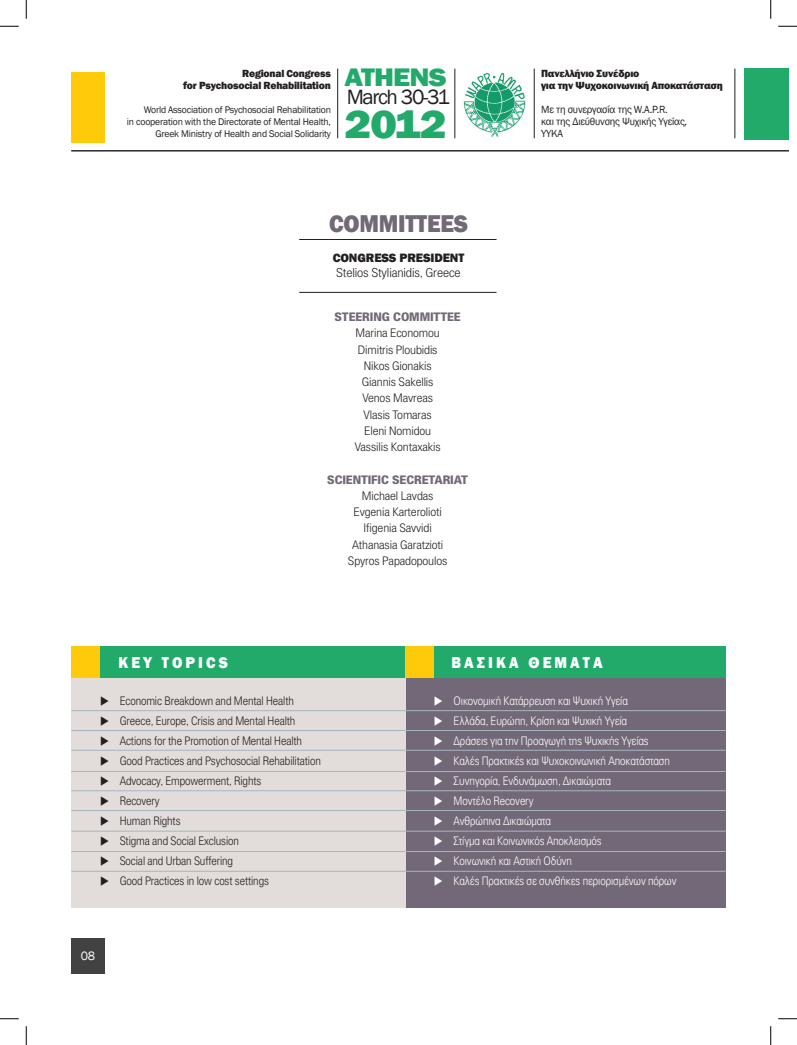
<style>
.page{position:relative;width:797px;height:1045px;background:#fff}
.page>*{position:absolute;margin:0;border:0;box-sizing:border-box;transform-origin:0 0}
.t1{font:800 41.12px "Franklin Gothic";color:#21aa6a;scale:1.12 1}
.t2{font:800 26.12px "Franklin Gothic";letter-spacing:-.03em;color:#21aa6a;scale:1.12 1}
.t3{font:800 25px "Franklin Gothic";color:#726877;scale:.93 1}
.t4{font:21.25px "Franklin Gothic";letter-spacing:-.06em;color:#231f20}
.t5{font:800 16.25px "Franklin Gothic";letter-spacing:.2em;color:#fff;scale:.93 1}
.t6{font:300 12.5px "PF Paperback";letter-spacing:-.01em;color:#231f20}
.t7{font:800 12.5px "Franklin Gothic";letter-spacing:-.01em;color:#231f20}
.t8{font:12.5px "Franklin Gothic";color:#fff}
.t9{font:300 11.88px "PF Paperback";letter-spacing:-.01em;color:#fff;scale:.93 1}
.t10{font:300 11.88px "PF Paperback";letter-spacing:-.01em;color:#231f20;scale:.93 1}
.t11{font:300 11.88px/16.2px "PF Paperback";letter-spacing:-.01em;color:#231f20;text-align:center}
.t12{font:900 11.88px "PF Paperback";letter-spacing:-.01em;color:#726877}
.t13{font:800 10.62px/12px "Franklin Gothic";letter-spacing:-.02em;color:#231f20;text-align:right}
.t14{font:10.62px/12px "Franklin Gothic";letter-spacing:-.02em;color:#231f20}
.t15{font:9.88px/12px "Franklin Gothic";letter-spacing:-.02em;color:#231f20;text-align:right}
</style>
<div class="page">
<div style="left:743px;top:69px;width:27px;height:71px;background:#21aa6a"></div>
<div style="left:71px;top:72px;width:33px;height:70px;background:#feca0a"></div>
<img style="left:463px;top:72px;width:63px;height:65px">
<hr style="left:337px;top:69px;width:1px;height:69px;background:#231f20">
<hr style="left:454px;top:69px;width:1px;height:69px;background:#231f20">
<hr style="left:534px;top:69px;width:1px;height:69px;background:#231f20">
<hr style="left:734px;top:69px;width:1px;height:69px;background:#231f20">
<div style="left:770px;top:69px;width:18px;height:71px;background:#21aa6a"></div>
<hr style="left:71px;top:150px;width:717px;height:1px;background:#231f20">
<div style="left:359px;top:646px;width:366px;height:261px;background:#726877"></div>
<div style="left:71px;top:646px;width:334px;height:261px;background:#e2ddda"></div>
<div style="left:71px;top:646px;width:654px;height:32px;background:#21aa6a"></div>
<div style="left:71px;top:938px;width:33px;height:35px;background:#434242"></div>
<hr style="left:299px;top:292px;width:197px;height:1px;background:#231f20">
<hr style="left:299px;top:239px;width:197px;height:1px;background:#231f20">
<div style="left:71px;top:646px;width:29px;height:32px;background:#feca0a"></div>
<div style="left:405px;top:646px;width:29px;height:32px;background:#feca0a"></div>
<hr style="left:71px;top:710px;width:654px;height:1px;background:#a7b6be">
<hr style="left:71px;top:730px;width:654px;height:1px;background:#a7b6be">
<hr style="left:71px;top:750px;width:654px;height:1px;background:#a7b6be">
<hr style="left:71px;top:771px;width:654px;height:1px;background:#a7b6be">
<hr style="left:71px;top:790px;width:654px;height:1px;background:#a7b6be">
<hr style="left:71px;top:810px;width:654px;height:1px;background:#a7b6be">
<hr style="left:71px;top:831px;width:654px;height:1px;background:#a7b6be">
<hr style="left:71px;top:851px;width:654px;height:1px;background:#a7b6be">
<hr style="left:71px;top:871px;width:654px;height:1px;background:#a7b6be">
<svg style="left:0;top:25px;width:19px;height:2px"></svg>
<svg style="left:778px;top:25px;width:19px;height:2px"></svg>
<svg style="left:0;top:1018px;width:19px;height:1px"></svg>
<svg style="left:778px;top:1018px;width:19px;height:1px"></svg>
<svg style="left:25px;top:0;width:2px;height:19px"></svg>
<svg style="left:25px;top:1026px;width:2px;height:19px"></svg>
<svg style="left:770px;top:0;width:1px;height:19px"></svg>
<svg style="left:770px;top:1026px;width:1px;height:19px"></svg>
<p class="t13" style="left:183px;top:67px;width:149px">Regional Congress<br>for Psychosocial Rehabilitation</p>
<p class="t15" style="left:127px;top:103px;width:205px">World Association of Psychosocial Rehabilitation<br>in cooperation with the Directorate of Mental Health,<br>Greek Ministry of Health and Social Solidarity</p>
<h2 class="t2" style="left:344px;top:60px;width:93px">Athens</h2>
<h1 class="t1" style="left:344px;top:97px;width:93px">2012</h1>
<h3 class="t4" style="left:347px;top:84px;width:105px">March 30-31</h3>
<h3 class="t3" style="left:329px;top:207px;width:32px">COMMITTEES</h3>
<p class="t7" style="left:333px;top:249px;width:17px">CONG</p>
<p class="t7" style="left:366px;top:249px;width:17px">RESS</p>
<p class="t7" style="left:399px;top:249px;width:25px">PRESIDENT</p>
<p class="t6" style="left:336px;top:265px;width:126px">Stelios Stylianidis, Greece</p>
<p class="t12" style="left:334px;top:309px;width:128px">STEERING COMMITTEE</p>
<p class="t11" style="left:355px;top:325px;width:87px">Marina Economou<br>Dimitris Ploubidis<br>Nikos Gionakis<br>Giannis Sakellis<br>Venos Mavreas<br>Vlasis Tomaras<br>Eleni Nomidou<br>Vassilis Kontaxakis</p>
<p class="t12" style="left:327px;top:472px;width:142px">SCIENTIFIC SECRETARIAT</p>
<p class="t11" style="left:348px;top:487px;width:101px">Michael Lavdas<br>Evgenia Karterolioti<br>Ifigenia Savvidi<br>Athanasia Garatzioti<br>Spyros Papadopoulos</p>
<p class="t13" style="left:541px;top:67px;width:183px;text-align:left">Πανελλήνιο Συνέδριο<br>για την Ψυχοκοινωνική Αποκατάσταση</p>
<p class="t14" style="left:541px;top:103px;width:147px">Με τη συνεργασία της W.A.P.R.<br>και της Διεύθυνσης Ψυχικής Υγείας,<br>ΥΥΚΑ</p>
<h3 class="t5" style="left:118px;top:652px;width:119px">KEY TO PICS</h3>
<h3 class="t5" style="left:451px;top:652px;width:164px">ΒΑΣΙΚΑ ΘΕΜΑΤΑ</h3>
<p class="t10" style="left:100px;top:693px;width:210px">◆ Economic Breakdown and Mental Health</p>
<p class="t10" style="left:100px;top:713px;width:211px">◆ Greece, Europe, Crisis and Mental Health</p>
<p class="t10" style="left:100px;top:733px;width:219px">◆ Actions for the Promotion of Mental Health</p>
<p class="t10" style="left:100px;top:753px;width:239px">◆ Good Practices and Psychosocial Rehabilitation</p>
<p class="t10" style="left:100px;top:773px;width:175px">◆ Advocacy, Empowerment, Rights</p>
<p class="t10" style="left:100px;top:793px;width:66px">◆ Recovery</p>
<p class="t10" style="left:100px;top:813px;width:88px">◆ Human Rights</p>
<p class="t10" style="left:100px;top:833px;width:151px">◆ Stigma and Social Exclusion</p>
<p class="t10" style="left:100px;top:853px;width:145px">◆ Social and Urban Suffering</p>
<p class="t10" style="left:100px;top:873px;width:183px">◆ Good Practices in low cost settings</p>
<p class="t8" style="left:81px;top:948px;width:16px">08</p>
<p class="t8" style="left:88px;top:948px;width:9px">1</p>
<p class="t9" style="left:434px;top:693px;width:210px">◆ Οικονομική Κατάρρευση και Ψυχική Υγεία</p>
<p class="t9" style="left:434px;top:713px;width:209px">◆ Ελλάδα, Ευρώπη, Κρίση και Ψυχική Υγεία</p>
<p class="t9" style="left:434px;top:733px;width:232px">◆ Δράσεις για την Προαγωγή της Ψυχικής Υγείας</p>
<p class="t9" style="left:434px;top:753px;width:255px">◆ Καλές Πρακτικές και Ψυχοκοινωνική Αποκατάσταση</p>
<p class="t9" style="left:434px;top:773px;width:192px">◆ Συνηγορία, Ενδυνάμωση, Δικαιώματα</p>
<p class="t9" style="left:434px;top:793px;width:108px">◆ Μοντέλο Recovery</p>
<p class="t9" style="left:434px;top:813px;width:127px">◆ Ανθρώπινα Δικαιώματα</p>
<p class="t9" style="left:434px;top:833px;width:182px">◆ Στίγμα και Κοινωνικός Αποκλεισμός</p>
<p class="t9" style="left:434px;top:853px;width:150px">◆ Κοινωνική και Αστική Οδύνη</p>
<p class="t9" style="left:434px;top:873px;width:262px">◆ Καλές Πρακτικές σε συνθήκες περιορισμένων πόρων</p>
</div>
